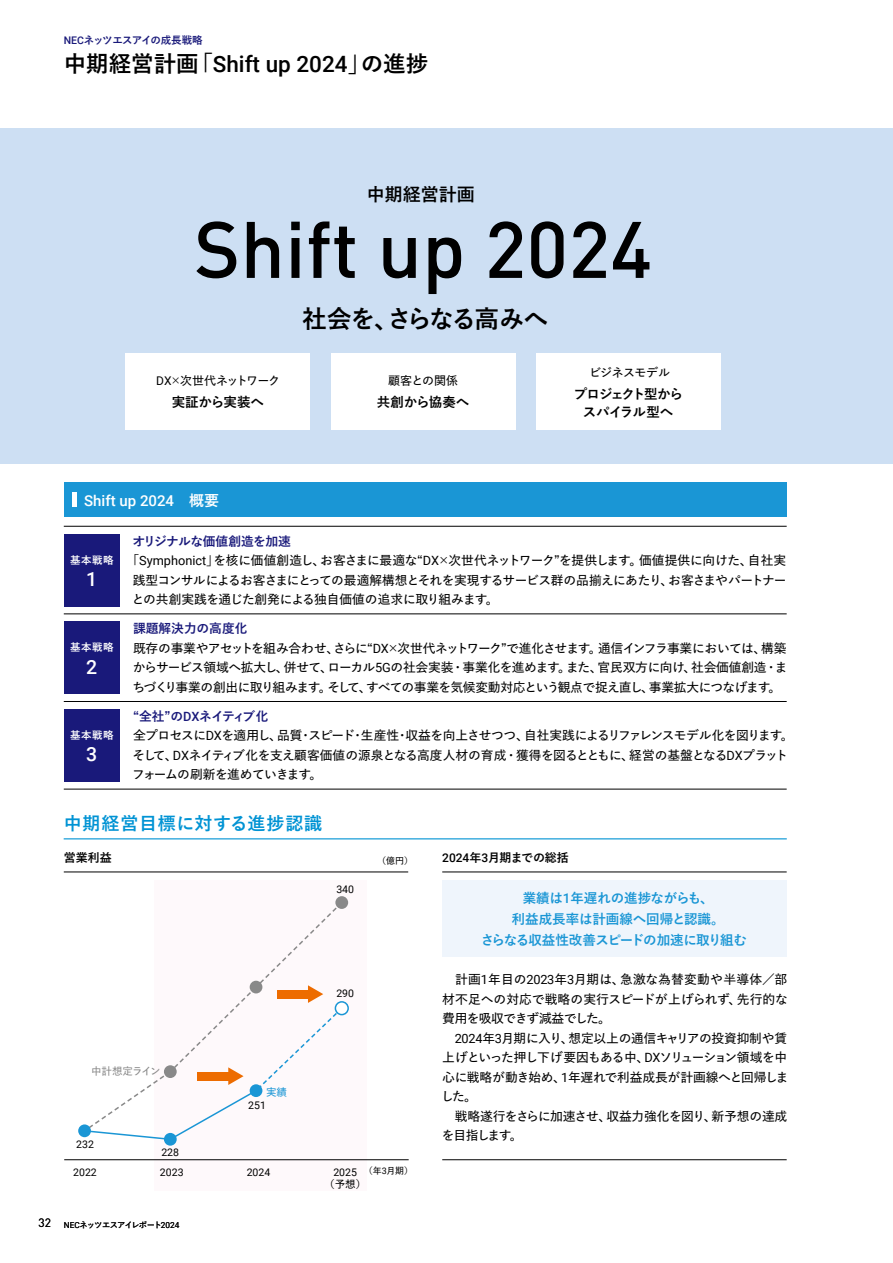
<style>
.page{position:relative;width:893px;height:1263px;background:#fff}
.page>*{position:absolute;margin:0;border:0;box-sizing:border-box;transform-origin:0 0}
.t1{font:500 78.6px "DIN Pro";color:#000}
.t2{font:700 24.75px "Yu Go Pr 6 N";letter-spacing:-.06em;color:#000}
.t3{font:700 22.5px "Yu Go Pr 6 N";color:#000}
.t4{font:500 19.5px "Roboto";color:#fff}
.t5{font:700 18px "Yu Go Pr 6 N";letter-spacing:.045em;color:#0093d4}
.t6{font:700 18px "Yu Go Pr 6 N";color:#000}
.t7{font:500 15px "Roboto";color:#fff}
.t8{font:700 13.5px "Yu Go Pr 6 N";letter-spacing:-.01em;color:#1a96d5}
.t9{font:700 13.5px "Yu Go Pr 6 N";letter-spacing:-.06em;color:#1a96d5}
.t10{font:700 13.5px/18px "Yu Go Pr 6 N";letter-spacing:-.075em;color:#000;text-align:center}
.t11{font:700 13.5px "Yu Go Pr 6 N";letter-spacing:-.015em;color:#000}
.t12{font:600 12.75px/19.5px "Yu Go Pr 6 N";letter-spacing:-.04em;color:#000}
.t13{font:600 12.75px "Yu Go Pr 6 N";letter-spacing:-.06em;color:#000}
.t14{font:600 12.75px "Yu Go Pr 6 N";letter-spacing:-.015em;color:#000}
.t15{font:700 12.75px "Yu Go Pr 6 N";letter-spacing:-.035em;color:#19197a}
.t16{font:600 12px "Yu Go Pr 6 N";letter-spacing:-.04em;color:#000}
.t17{font:700 12px "Yu Go Pr 6 N";letter-spacing:-.03em;color:#000}
.t18{font:600 12px "Yu Go Pr 6 N";letter-spacing:-.09em;color:#000}
.t19{font:700 12px "Yu Go Pr 6 N";letter-spacing:-.01em;color:#000}
.t20{font:10.5px "Roboto";color:#000}
.t21{font:700 10.5px "Yu Go Pr 6 N";letter-spacing:-.07em;color:#19197a}
.t22{font:700 10.5px "Yu Go Pr 6 N";letter-spacing:.05em;color:#fff}
.t23{font:600 10.5px "Yu Go Pr 6 N";letter-spacing:-.04em;color:#898989}
.t24{font:600 10.5px "Yu Go Pr 6 N";color:#000}
.t25{font:600 10.5px "Yu Go Pr 6 N";color:#1a96d5}
.t26{font:600 9px "Yu Go Pr 6 N";color:#000}
.t27{font:600 8.25px "Yu Go Pr 6 N";letter-spacing:-.1em;color:#000}
.s1{font-family:"Roboto";font-weight:500}
.s2{font-family:"Roboto";font-weight:400}
.s3{font-family:"Yu Go Pr 6 N";font-weight:700}
.s4{font-weight:700;color:#19197a}
.s5{font-family:"Roboto";font-weight:500;color:#19197a}
.s6{font-family:"DIN Pro";font-weight:400;font-size:12px}
</style>
<div class="page">
<div style="left:0;top:128px;width:893px;height:335px;background:#cddff3"></div>
<div style="left:154px;top:880px;width:213px;height:311px;background:#fef9fb"></div>
<svg style="left:78px;top:1124px;width:13px;height:13px"></svg>
<svg style="left:164px;top:1133px;width:13px;height:13px"></svg>
<div style="left:335px;top:1002px;width:13px;height:12px;background:#fff;border-radius:50%"></div>
<div style="left:335px;top:1001px;width:14px;height:14px;border:2px solid #1a96d5;border-radius:50%"></div>
<div style="left:80px;top:1126px;width:9px;height:9px;background:#1a96d5;border-radius:50%"></div>
<div style="left:335px;top:896px;width:13px;height:13px;background:#898989;border-radius:50%"></div>
<div style="left:125px;top:354px;width:185px;height:76px;background:#fff"></div>
<div style="left:331px;top:354px;width:184px;height:76px;background:#fff"></div>
<div style="left:536px;top:354px;width:185px;height:76px;background:#fff"></div>
<div style="left:64px;top:483px;width:723px;height:34px;background:#1a96d5"></div>
<div style="left:72px;top:492px;width:5px;height:15px;background:#fff"></div>
<hr style="left:64px;top:872px;width:344px;height:1px;background:#000">
<hr style="left:64px;top:1159px;width:345px;height:1px;background:#000">
<svg style="left:82px;top:900px;width:262px;height:241px"></svg>
<div style="left:64px;top:534px;width:55px;height:72px;background:#19197a"></div>
<div style="left:64px;top:621px;width:55px;height:73px;background:#19197a"></div>
<div style="left:64px;top:709px;width:55px;height:72px;background:#19197a"></div>
<hr style="left:64px;top:526px;width:723px;height:1px;background:#000">
<hr style="left:64px;top:614px;width:723px;height:1px;background:#000">
<hr style="left:64px;top:789px;width:723px;height:1px;background:#000">
<hr style="left:64px;top:701px;width:723px;height:1px;background:#000">
<hr style="left:442px;top:872px;width:345px;height:1px;background:#000">
<div style="left:442px;top:880px;width:345px;height:77px;background:#eff5fc"></div>
<hr style="left:442px;top:1159px;width:345px;height:1px;background:#000">
<hr style="left:64px;top:838px;width:723px;height:1px;background:#0093d4">
<p class="t21" style="left:64px;top:35px;width:141px"><span class="s1">NEC</span>ネッツエスアイの成長戦略</p>
<h3 class="t3" style="left:64px;top:51px;width:366px">中期経営計画「<span class="s1">Shift up 2024</span>」の進捗</h3>
<h3 class="t6" style="left:367px;top:184px;width:109px">中期経営計画</h3>
<h1 class="t1" style="left:194px;top:186px;width:460px">Shift up 2024</h1>
<p class="t18" style="left:156px;top:370px;width:125px"><span class="s2">DX</span>×次世代ネットワーク</p>
<p class="t11" style="left:172px;top:395px;width:94px">実証から実装へ</p>
<h2 class="t2" style="left:302px;top:304px;width:248px">社会を、さらなる高みへ</h2>
<p class="t16" style="left:388px;top:370px;width:71px">顧客との関係</p>
<p class="t11" style="left:377px;top:395px;width:94px">共創から協奏へ</p>
<p class="t16" style="left:589px;top:361px;width:83px">ビジネスモデル</p>
<p class="t10" style="left:574px;top:385px;width:111px">プロジェクト型からスパイラル型へ</p>
<p class="t7" style="left:84px;top:490px;width:136px">Shift up 2024<span class="s3">　概要</span></p>
<p class="t22" style="left:70px;top:554px;width:45px">基本戦略</p>
<h3 class="t4" style="left:86px;top:565px;width:13px">1</h3>
<p class="t22" style="left:70px;top:641px;width:45px">基本戦略</p>
<h3 class="t4" style="left:86px;top:653px;width:13px">2</h3>
<p class="t22" style="left:70px;top:729px;width:45px">基本戦略</p>
<h3 class="t4" style="left:86px;top:741px;width:13px">3</h3>
<p class="t15" style="left:132px;top:534px;width:160px">オリジナルな価値創造を加速</p>
<p class="t12" style="left:126px;top:549px;width:661px">「<span class="s2">Symphonict</span>」を核に価値創造し、お客さまに最適な“<span class="s2">DX</span>×次世代ネットワーク”を提供します。価値提供に向けた、自社実</p>
<p class="t13" style="left:133px;top:568px;width:655px">践型コンサルによるお客さまにとっての最適解構想とそれを実現するサービス群の品揃えにあたり、お客さまやパートナー</p>
<p class="t14" style="left:132px;top:588px;width:368px">との共創実践を通じた創発による独自価値の追求に取り組みます。</p>
<p class="t12" style="left:132px;top:617px;width:657px"><span class="s4">課題解決力の高度化<br></span>既存の事業やアセットを組み合わせ、さらに“<span class="s2">DX</span>×次世代ネットワーク”で進化させます。通信インフラ事業においては、構築からサービス領域へ拡大し、併せて、ローカル<span class="s2">5G</span>の社会実装・事業化を進めます。また、官民双方に向け、社会価値創造・まちづくり事業の創出に取り組みます。そして、すべての事業を気候変動対応という観点で捉え直し、事業拡大につなげます。</p>
<p class="t12" style="left:132px;top:705px;width:663px"><span class="s4">“全社”の</span><span class="s5">DX</span><span class="s4">ネイティブ化<br></span>全プロセスに<span class="s2">DX</span>を適用し、品質･スピード･生産性･収益を向上させつつ、自社実践によるリファレンスモデル化を図ります。そして、<span class="s2">DX</span>ネイティブ化を支え顧客価値の源泉となる高度人材の育成・獲得を図るとともに、経営の基盤となる<span class="s2">DX</span>プラットフォームの刷新を進めていきます。</p>
<h3 class="t5" style="left:64px;top:813px;width:260px">中期経営目標に対する進捗認識</h3>
<p class="t19" style="left:64px;top:851px;width:49px">営業利益</p>
<p class="t20" style="left:336px;top:882px;width:19px">340</p>
<p class="t26" style="left:377px;top:852px;width:38px">（億円）</p>
<p class="t20" style="left:336px;top:986px;width:19px">290</p>
<p class="t23" style="left:91px;top:1061px;width:71px">中計想定ライン</p>
<p class="t25" style="left:266px;top:1082px;width:22px">実績</p>
<p class="t20" style="left:248px;top:1098px;width:19px">251</p>
<p class="t20" style="left:76px;top:1137px;width:19px">232</p>
<p class="t20" style="left:161px;top:1145px;width:19px">228</p>
<p class="t20" style="left:73px;top:1164px;width:25px">2022</p>
<p class="t20" style="left:160px;top:1164px;width:25px">2023</p>
<p class="t20" style="left:247px;top:1164px;width:25px">2024</p>
<p class="t20" style="left:333px;top:1164px;width:25px">2025</p>
<p class="t24" style="left:324px;top:1175px;width:43px">（予想）</p>
<p class="t26" style="left:364px;top:1162px;width:51px">（年<span class="s2">3</span>月期）</p>
<p class="t27" style="left:38px;top:1217px;width:143px"><span class="s6">32</span> <span class="s2">NEC</span>ネッツエスアイレポート<span class="s2">2024</span></p>
<p class="t17" style="left:442px;top:851px;width:128px"><span class="s1">2024</span>年<span class="s1">3</span>月期までの総括</p>
<p class="t8" style="left:523px;top:890px;width:192px">業績は<span class="s1">1</span>年遅れの進捗ながらも、</p>
<p class="t8" style="left:512px;top:911px;width:214px">利益成長率は計画線へ回帰と認識。</p>
<p class="t9" style="left:481px;top:932px;width:268px">さらなる収益性改善スピードの加速に取り組む</p>
<p class="t12" style="left:442px;top:968px;width:347px;text-align:justify">　計画<span class="s2">1</span>年目の<span class="s2">2023</span>年<span class="s2">3</span>月期は、急激な為替変動や半導体／部材不足への対応で戦略の実行スピードが上げられず、先行的な費用を吸収できず減益でした。</p>
<p class="t12" style="left:441px;top:1027px;width:349px;text-indent:14px"><span class="s2">2024</span>年<span class="s2">3</span>月期に入り、想定以上の通信キャリアの投資抑制や賃上げといった押し下げ要因もある中、<span class="s2">DX</span>ソリューション領域を中心に戦略が動き始め、<span class="s2">1</span>年遅れで利益成長が計画線へと回帰しました。<br>　戦略遂行をさらに加速させ、収益力強化を図り、新予想の達成を目指します。</p>
</div>
